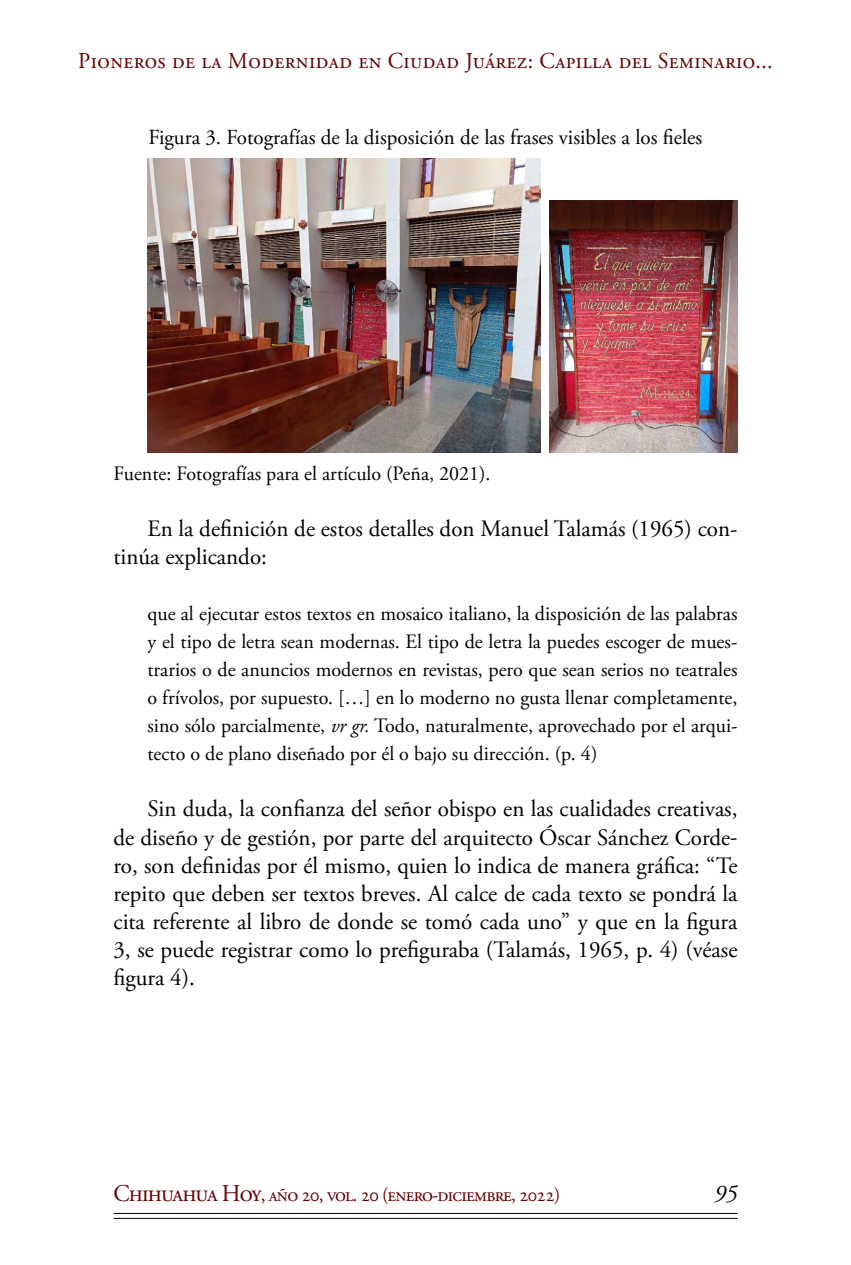
<style>
.page{position:relative;width:851px;height:1265px;background:#fff}
.page>*{position:absolute;margin:0;border:0;box-sizing:border-box;transform-origin:0 0}
.t1{font:italic 24px "Adobe Garamond Pro";color:#000}
.t2{font:23.4px/28px "Adobe Garamond Pro";color:#000}
.t3{font:22.6px "Adobe Garamond Pro";letter-spacing:.02em;color:#660002}
.t4{font:21.4px "Adobe Garamond Pro";color:#000}
.t5{font:20.4px/28px "Adobe Garamond Pro";color:#000;text-align:justify}
.t6{font:19.8px "Adobe Garamond Pro";letter-spacing:-.04em;color:#660002}
.s1{font-style:italic}
.s2{font-size:24px}
</style>
<div class="page">
<hr style="left:113px;top:1212px;width:624px;height:1px;background:#000">
<hr style="left:113px;top:1217px;width:624px;height:1px;background:#000">
<img style="left:147px;top:158px;width:393px;height:294px">
<img style="left:549px;top:200px;width:188px;height:252px">
<p class="t3" style="left:78px;top:47px;width:696px">Pioneros de la Modernidad en Ciudad Juárez: Capilla del Seminario...</p>
<p class="t4" style="left:148px;top:124px;width:555px">Figura 3. Fotografías de la disposición de las frases visibles a los fieles</p>
<p class="t5" style="left:113px;top:460px;width:378px">Fuente: Fotografías para el artículo (Peña, 2021).</p>
<p class="t2" style="left:113px;top:515px;width:625px;text-indent:34px">En la definición de estos detalles don Manuel Talamás (1965) con&shy;tinúa explicando:</p>
<p class="t5" style="left:147px;top:600px;width:591px">que al ejecutar estos textos en mosaico italiano, la disposición de las palabras y el tipo de letra sean modernas. El tipo de letra la puedes escoger de mues&shy;trarios o de anuncios modernos en revistas, pero que sean serios no teatrales o frívolos, por supuesto. […] en lo moderno no gusta llenar completamente, sino sólo parcialmente, <span class="s1">vr gr.</span> Todo, naturalmente, aprovechado por el arqui&shy;tecto o de plano diseñado por él o bajo su dirección. (p. 4)</p>
<p class="t2" style="left:113px;top:795px;width:625px;text-align:justify;text-indent:34px">Sin duda, la confianza del señor obispo en las cualidades creativas, de diseño y de gestión, por parte del arquitecto Óscar Sánchez Corde&shy;ro, son definidas por él mismo, quien lo indica de manera gráfica: “Te repito que deben ser textos breves. Al calce de cada texto se pondrá la cita referente al libro de donde se tomó cada uno” y que en la figura 3, se puede registrar como lo prefiguraba (Talamás, 1965, p. 4) (véase figura 4).</p>
<p class="t6" style="left:113px;top:1182px;width:448px"><span class="s2">Chihuahua Hoy</span>, año 20, vol. 20 (enero-diciembre, 2022)</p>
<p class="t1" style="left:714px;top:1178px;width:25px">95</p>
</div>
